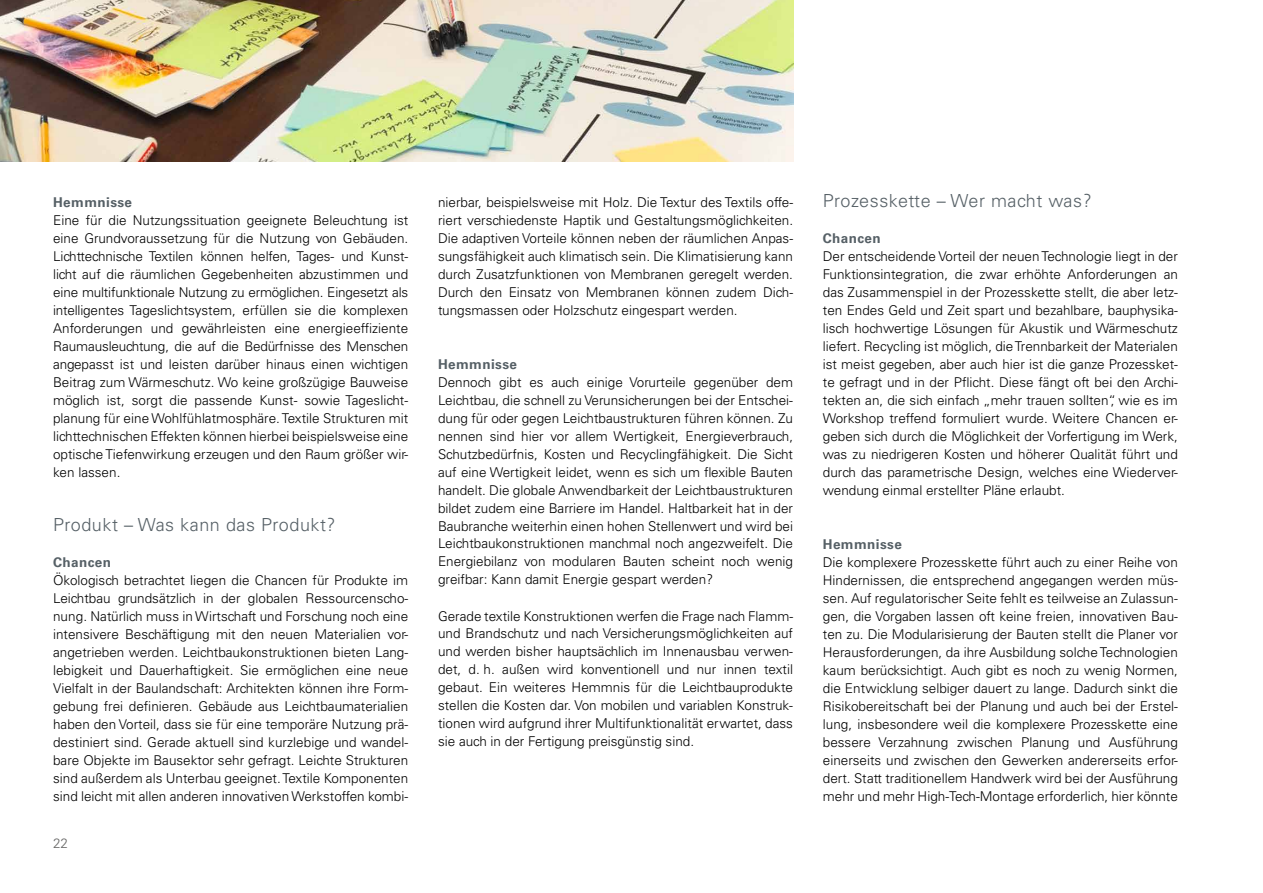
<style>
.page{position:relative;width:1263px;height:893px;background:#fff}
.page>*{position:absolute;margin:0;border:0;box-sizing:border-box;transform-origin:0 0}
.t1{font:300 18px "Univers LT Std";letter-spacing:.03em;color:#566066}
.t2{font:300 13.5px/18px "Univers LT Std";color:#000;text-align:justify}
.t3{font:700 13.5px "Univers LT Std";letter-spacing:.03em;color:#566066}
.t4{font:300 13.5px "Univers LT Std";color:#686867}
</style>
<div class="page">
<img style="left:0;top:0;width:793px;height:162px">
<p class="t3" style="left:53px;top:194px;width:80px">Hemmnisse</p>
<p class="t2" style="left:53px;top:211px;width:357px">Eine für die Nutzungssituation geeignete Beleuchtung ist eine Grundvoraussetzung für die Nutzung von Gebäuden.<br>Lichttechnische Textilen können helfen, Tages- und Kunst&shy;licht auf die räumlichen Gegebenheiten abzustimmen und eine multifunktionale Nutzung zu ermöglichen. Eingesetzt als intelligentes Tageslichtsystem, erfüllen sie die komplexen Anforderungen und gewährleisten eine energieeffiziente Raumausleuchtung, die auf die Bedürfnisse des Menschen angepasst ist und leisten darüber hinaus einen wichtigen Beitrag zum Wärmeschutz. Wo keine großzügige Bauweise möglich ist, sorgt die passende Kunst- sowie Tageslicht&shy;planung für eine Wohlfühlatmosphäre. Textile Strukturen mit lichttechnischen Effekten können hierbei beispielsweise eine optische Tiefenwirkung erzeugen und den Raum größer wir&shy;ken lassen.</p>
<h1 class="t1" style="left:53px;top:513px;width:284px">Produkt – Was kann das Produkt?</h1>
<p class="t3" style="left:53px;top:554px;width:59px">Chancen</p>
<p class="t2" style="left:53px;top:571px;width:357px">Ökologisch betrachtet liegen die Chancen für Produkte im Leichtbau grundsätzlich in der globalen Ressourcenscho&shy;nung. Natürlich muss in Wirtschaft und Forschung noch eine intensivere Beschäftigung mit den neuen Materialien vor&shy;angetrieben werden. Leichtbaukonstruktionen bieten Lang&shy;lebigkeit und Dauerhaftigkeit. Sie ermöglichen eine neue Vielfalt in der Baulandschaft: Architekten können ihre Form&shy;gebung frei definieren. Gebäude aus Leichtbaumaterialien haben den Vorteil, dass sie für eine temporäre Nutzung prä&shy;destiniert sind. Gerade aktuell sind kurzlebige und wandel&shy;bare Objekte im Bausektor sehr gefragt. Leichte Strukturen sind außerdem als Unterbau geeignet. Textile Komponenten sind leicht mit allen anderen innovativen Werkstoffen kombi-</p>
<p class="t4" style="left:53px;top:835px;width:17px">22</p>
<p class="t2" style="left:438px;top:193px;width:357px">nierbar, beispielsweise mit Holz. Die Textur des Textils offe&shy;riert verschiedenste Haptik und Gestaltungsmöglichkeiten.<br>Die adaptiven Vorteile können neben der räumlichen Anpas&shy;sungsfähigkeit auch klimatisch sein. Die Klimatisierung kann durch Zusatzfunktionen von Membranen geregelt werden.<br>Durch den Einsatz von Membranen können zudem Dich&shy;tungsmassen oder Holzschutz eingespart werden.</p>
<p class="t3" style="left:438px;top:356px;width:80px">Hemmnisse</p>
<p class="t2" style="left:438px;top:373px;width:357px">Dennoch gibt es auch einige Vorurteile gegenüber dem Leichtbau, die schnell zu Verunsicherungen bei der Entschei&shy;dung für oder gegen Leichtbaustrukturen führen können. Zu nennen sind hier vor allem Wertigkeit, Energieverbrauch, Schutzbedürfnis, Kosten und Recyclingfähigkeit. Die Sicht auf eine Wertigkeit leidet, wenn es sich um flexible Bauten handelt. Die globale Anwendbarkeit der Leichtbaustrukturen bildet zudem eine Barriere im Handel. Haltbarkeit hat in der Baubranche weiterhin einen hohen Stellenwert und wird bei Leichtbaukonstruktionen manchmal noch angezweifelt. Die Energiebilanz von modularen Bauten scheint noch wenig greifbar: Kann damit Energie gespart werden?</p>
<p class="t2" style="left:438px;top:607px;width:357px">Gerade textile Konstruktionen werfen die Frage nach Flamm&shy;und Brandschutz und nach Versicherungsmöglichkeiten auf und werden bisher hauptsächlich im Innenausbau verwen&shy;det, d. h. außen wird konventionell und nur innen textil gebaut. Ein weiteres Hemmnis für die Leichtbauprodukte stellen die Kosten dar. Von mobilen und variablen Konstruk&shy;tionen wird aufgrund ihrer Multifunktionalität erwartet, dass sie auch in der Fertigung preisgünstig sind.</p>
<h1 class="t1" style="left:823px;top:189px;width:270px">Prozesskette – Wer macht was?</h1>
<p class="t3" style="left:823px;top:230px;width:59px">Chancen</p>
<p class="t2" style="left:823px;top:247px;width:357px">Der entscheidende Vorteil der neuen Technologie liegt in der Funktionsintegration, die zwar erhöhte Anforderungen an das Zusammenspiel in der Prozesskette stellt, die aber letz&shy;ten Endes Geld und Zeit spart und bezahlbare, bauphysika&shy;lisch hochwertige Lösungen für Akustik und Wärmeschutz liefert. Recycling ist möglich, die Trennbarkeit der Materialen ist meist gegeben, aber auch hier ist die ganze Prozessket&shy;te gefragt und in der Pflicht. Diese fängt oft bei den Archi&shy;tekten an, die sich einfach „mehr trauen sollten“, wie es im Workshop treffend formuliert wurde. Weitere Chancen er&shy;geben sich durch die Möglichkeit der Vorfertigung im Werk, was zu niedrigeren Kosten und höherer Qualität führt und durch das parametrische Design, welches eine Wiederver&shy;wendung einmal erstellter Pläne erlaubt.</p>
<p class="t3" style="left:823px;top:536px;width:80px">Hemmnisse</p>
<p class="t2" style="left:823px;top:553px;width:357px">Die komplexere Prozesskette führt auch zu einer Reihe von Hindernissen, die entsprechend angegangen werden müs&shy;sen. Auf regulatorischer Seite fehlt es teilweise an Zulassun&shy;gen, die Vorgaben lassen oft keine freien, innovativen Bau&shy;ten zu. Die Modularisierung der Bauten stellt die Planer vor Herausforderungen, da ihre Ausbildung solche Technologien kaum berücksichtigt. Auch gibt es noch zu wenig Normen, die Entwicklung selbiger dauert zu lange. Dadurch sinkt die Risikobereitschaft bei der Planung und auch bei der Erstel&shy;lung, insbesondere weil die komplexere Prozesskette eine bessere Verzahnung zwischen Planung und Ausführung einerseits und zwischen den Gewerken andererseits erfor&shy;dert. Statt traditionellem Handwerk wird bei der Ausführung mehr und mehr High-Tech-Montage erforderlich, hier könnte</p>
</div>
